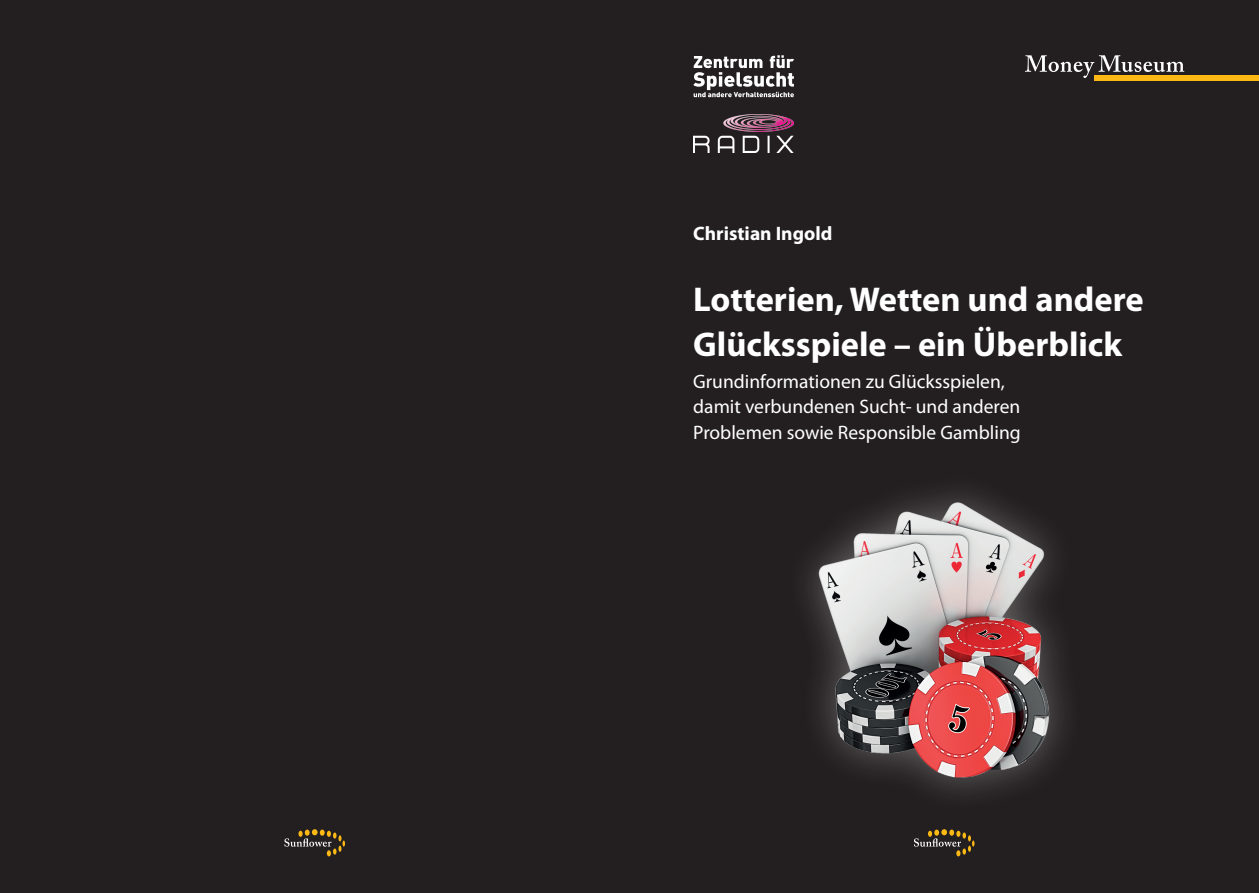
<style>
.page{position:relative;width:1259px;height:893px;background:#231f20}
.page>*{position:absolute;margin:0;border:0;box-sizing:border-box;transform-origin:0 0}
.t1{font:700 34.5px/45px "Myriad Pro";color:#fff}
.t2{font:19.5px/25.5px "Myriad Pro";color:#fff}
.t3{font:700 19.5px "Myriad Pro";color:#fff}
</style>
<div class="page">
<div style="left:1094px;top:75px;width:165px;height:6px;background:#fcb814"></div>
<svg style="left:1025px;top:55px;width:159px;height:23px"></svg>
<svg style="left:914px;top:829px;width:60px;height:27px"></svg>
<svg style="left:284px;top:829px;width:61px;height:27px"></svg>
<img style="left:693px;top:115px;width:101px;height:37px">
<svg style="left:693px;top:55px;width:101px;height:42px"></svg>
<img style="left:806px;top:492px;width:258px;height:302px">
<p class="t3" style="left:693px;top:221px;width:141px">Christian Ingold</p>
<h1 class="t1" style="left:693px;top:276px;width:452px">Lotterien, Wetten und andere<br>Glücksspiele – ein Überblick</h1>
<p class="t2" style="left:693px;top:368px;width:329px">Grundinformationen zu Glücksspielen, damit verbundenen Sucht- und anderen<br>Problemen sowie Responsible Gambling</p>
</div>
